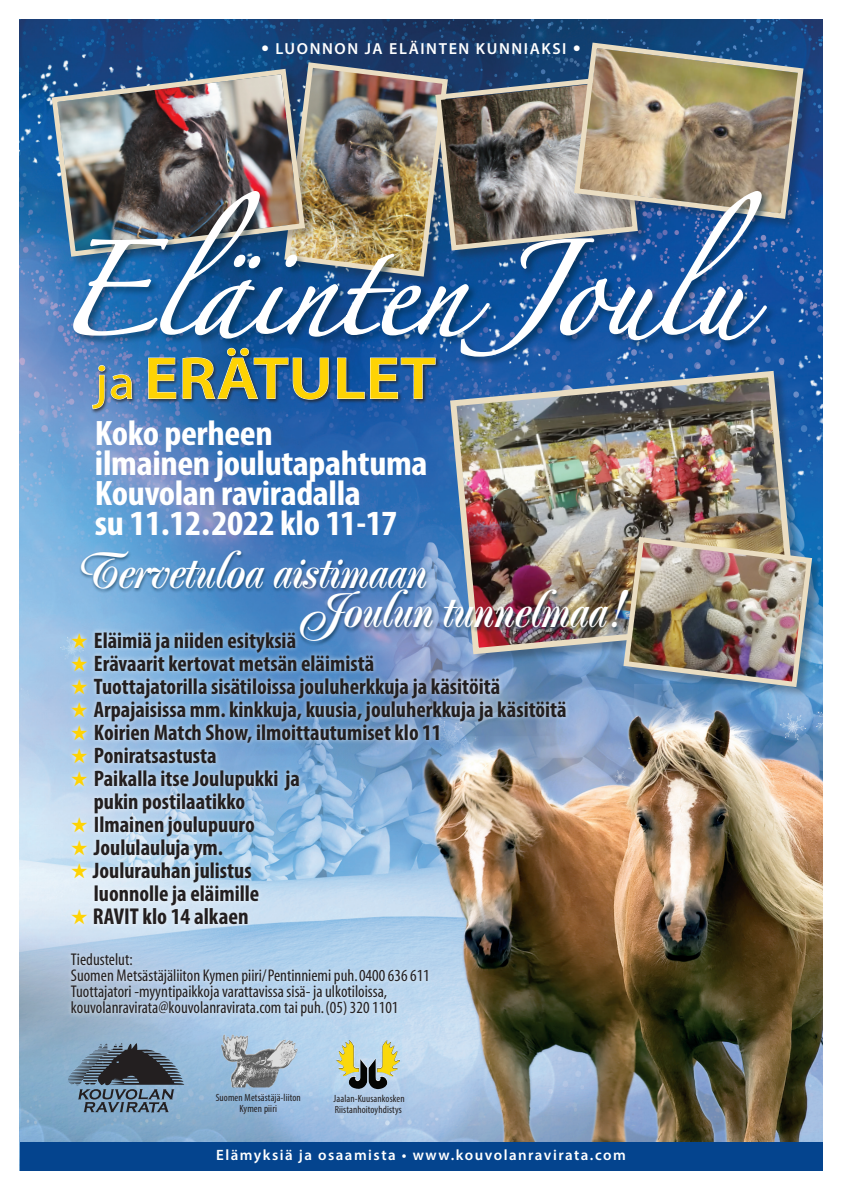
<style>
.page{position:relative;width:842px;height:1191px;background:#fff}
.page>*{position:absolute;margin:0;border:0;box-sizing:border-box;transform-origin:0 0}
.t1{font:600 60px "Myriad Pro";color:#fed304;scale:1.11 1}
.t2{font:500 47.4px "Poppl Exquisit";color:#fff}
.t3{font:700 condensed 35.5px "Myriad Pro";letter-spacing:-.01em;color:#fff;scale:1.07 1}
.t4{font:700 condensed 23px "Myriad Pro";color:#231f20}
.t5{font:700 condensed 22.5px "Myriad Pro";color:#231f20}
.t6{font:17px "Myriad MM 400 300";color:#231f20}
.t7{font:600 16px "Myriad Pro";letter-spacing:.1em;color:#fff}
.t8{font:600 15px "Myriad Pro";letter-spacing:.1em;color:#fff}
.t9{font:condensed 10.5px/10.5px "Myriad Pro";letter-spacing:.01em;color:#231f20;text-align:center}
.s1{font-weight:700;font-size:22px}
.s2{font-family:"Myriad MM 400 600";font-weight:400;font-size:48px}
.s3{color:#fed304}
</style>
<div class="page">
<img style="left:20px;top:20px;width:802px;height:1122px">
<div style="left:20px;top:1142px;width:802px;height:28px;background:#04448e"></div>
<img style="left:282px;top:59px;width:289px;height:130px">
<div style="left:52px;top:69px;width:265px;height:199px;background:#231f20;opacity:.3"></div>
<img style="left:49px;top:66px;width:259px;height:193px">
<div style="left:91px;top:347px;width:350px;height:67px;background:#231f20;opacity:.77"></div>
<svg style="left:91px;top:367px;width:42px;height:43px;background:#6784af"></svg>
<svg style="left:148px;top:367px;width:181px;height:33px;background:#395e89"></svg>
<svg style="left:337px;top:367px;width:99px;height:32px;background:#325a8e"></svg>
<div style="left:574px;top:43px;width:241px;height:188px;background:#231f20;opacity:.3"></div>
<img style="left:571px;top:40px;width:235px;height:182px">
<div style="left:67px;top:627px;width:504px;height:394px;background:#fff;opacity:.75"></div>
<div style="left:71px;top:189px;width:705px;height:178px;background:#00263f;opacity:.57"></div>
<img style="left:72px;top:190px;width:696px;height:168px">
<img style="left:221px;top:1034px;width:68px;height:53px">
<svg style="left:68px;top:1042px;width:116px;height:70px;background:#627689"></svg>
<img style="left:336px;top:1040px;width:14px;height:31px">
<div style="left:450px;top:371px;width:359px;height:295px;background:#231f20;opacity:.3"></div>
<img style="left:447px;top:367px;width:353px;height:290px">
<div style="left:624px;top:537px;width:200px;height:162px;background:#231f20;opacity:.3"></div>
<img style="left:621px;top:534px;width:194px;height:156px">
<div style="left:79px;top:550px;width:553px;height:96px;background:#00263f;opacity:.57"></div>
<p class="t7" style="left:261px;top:39px;width:320px"><span class="s1">•</span> LUONNON JA ELÄINTEN KUNNIAKSI <span class="s1">•</span></p>
<p class="t1" style="left:95px;top:340px;width:308px"><span class="s2">ja</span> ERÄTULET</p>
<p class="t3" style="left:95px;top:411px;width:168px">Koko perheen</p>
<p class="t3" style="left:95px;top:441px;width:312px">ilmainen joulutapahtuma</p>
<p class="t3" style="left:95px;top:471px;width:250px">Kouvolan raviradalla</p>
<p class="t3" style="left:95px;top:501px;width:284px">su 11.12. 2022 klo 11-17</p>
<p class="t2" style="left:73px;top:542px;width:353px">Tervetuloa aistimaan</p>
<p class="t2" style="left:301px;top:582px;width:329px">Joulun tunnelmaa !</p>
<p class="t5" style="left:71px;top:627px;width:227px"><span class="s3">★</span> Eläimiä ja niiden esityksiä</p>
<p class="t5" style="left:71px;top:650px;width:305px"><span class="s3">★</span> Erävaarit kertovat metsän eläimistä</p>
<p class="t5" style="left:71px;top:673px;width:431px"><span class="s3">★</span> Tuottajatorilla sisätiloissa jouluherkkuja ja käsitöitä</p>
<p class="t5" style="left:71px;top:696px;width:497px"><span class="s3">★</span> Arpajaisissa mm. kinkkuja, kuusia, jouluherkkuja ja käsitöitä</p>
<p class="t5" style="left:71px;top:719px;width:372px"><span class="s3">★</span> Koirien Match Show, ilmoittautumiset klo 11</p>
<p class="t5" style="left:71px;top:742px;width:147px"><span class="s3">★</span> Poniratsastusta</p>
<p class="t5" style="left:71px;top:765px;width:231px"><span class="s3">★</span> Paikalla itse Joulupukki ja</p>
<p class="t5" style="left:94px;top:788px;width:153px">pukin postilaatikko</p>
<p class="t5" style="left:71px;top:811px;width:185px"><span class="s3">★</span> Ilmainen joulupuuro</p>
<p class="t5" style="left:71px;top:834px;width:154px"><span class="s3">★</span> Joululauluja ym.</p>
<p class="t5" style="left:71px;top:857px;width:182px"><span class="s3">★</span> Joulurauhan julistus</p>
<p class="t5" style="left:94px;top:880px;width:167px">luonnolle ja eläimille</p>
<p class="t4" style="left:71px;top:902px;width:179px"><span class="s3">★</span> RAVIT klo 14 alkaen</p>
<p class="t6" style="left:71px;top:951px;width:63px">Tiedustelut:</p>
<p class="t6" style="left:71px;top:967px;width:360px">Suomen Metsästäjäliiton Kymen piiri/ Pentinniemi puh. 0400 636 611</p>
<p class="t6" style="left:71px;top:983px;width:318px">Tuottajatori -myyntipaikkoja varattavissa sisä- ja ulkotiloissa,</p>
<p class="t6" style="left:71px;top:999px;width:329px">kouvolanravirata@kouvolanravirata.com tai puh. (05) 320 1101</p>
<p class="t9" style="left:216px;top:1092px;width:87px">Suomen Metsästäjä-liiton<br>Kymen piiri</p>
<p class="t9" style="left:334px;top:1093px;width:73px">Jaalan-Kuusankosken</p>
<p class="t9" style="left:335px;top:1104px;width:69px">Riistanhoitoyhdistys</p>
<p class="t8" style="left:216px;top:1145px;width:411px">Elämyksiä ja osaamista • www.kouvolanravirata.com</p>
</div>
